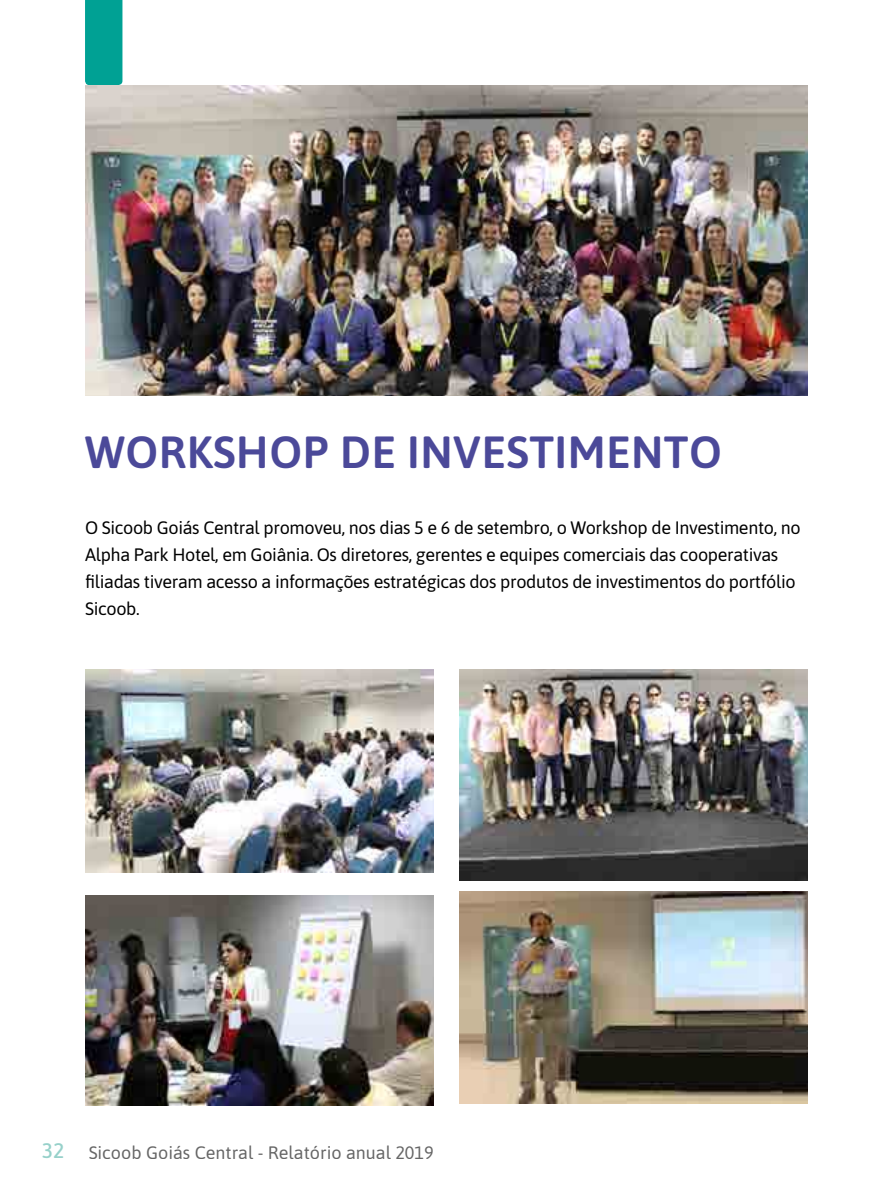
<style>
.page{position:relative;width:893px;height:1191px;background:#fff}
.page>*{position:absolute;margin:0;border:0;box-sizing:border-box;transform-origin:0 0}
.t1{font:600 45px "Asap";letter-spacing:.01em;color:#4b4999}
.t2{font:18px/27px "Asap";letter-spacing:-.02em;color:#000}
.t3{font:18px "Asap";color:#000}
.s1{font-weight:500;font-size:21px;color:#97d1ca}
</style>
<div class="page">
<div style="left:85px;top:0;width:37px;height:85px;background:#00a194"></div>
<img style="left:85px;top:670px;width:349px;height:202px">
<img style="left:85px;top:895px;width:349px;height:211px">
<img style="left:459px;top:670px;width:349px;height:210px">
<img style="left:459px;top:891px;width:349px;height:212px">
<img style="left:85px;top:85px;width:723px;height:310px">
<h1 class="t1" style="left:85px;top:420px;width:638px">WORKSHOP DE INVESTIMENTO</h1>
<p class="t2" style="left:85px;top:513px;width:717px">O Sicoob Goiás Central promoveu, nos dias 5 e 6 de setembro, o Workshop de Investimento, no Alpha Park Hotel, em Goiânia. Os diretores, gerentes e equipes comerciais das cooperativas filiadas tiveram acesso a informações estratégicas dos produtos de investimentos do portfólio Sicoob.</p>
<p class="t3" style="left:42px;top:1139px;width:393px"><span class="s1">32</span> Sicoob Goiás Central - Relatório anual 2019</p>
</div>
